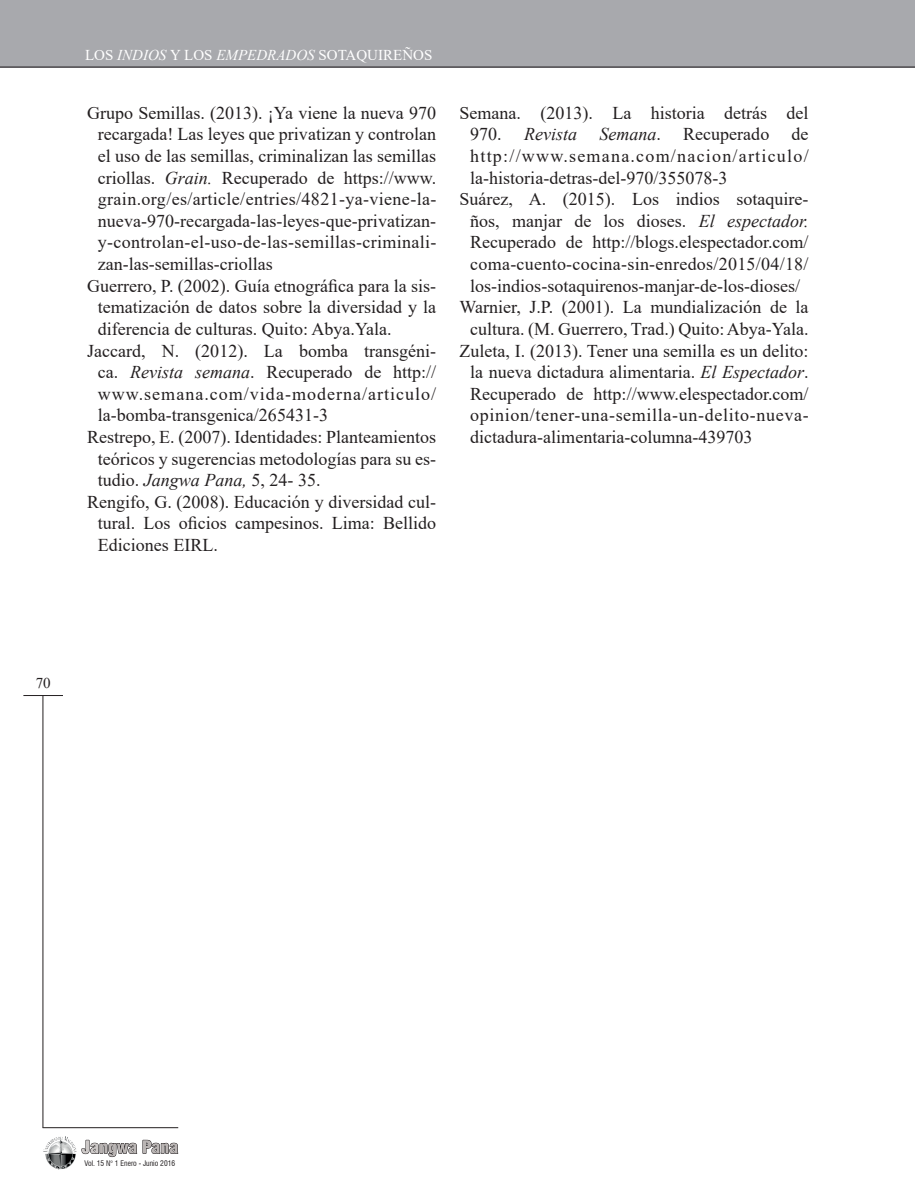
<style>
.page{position:relative;width:915px;height:1191px;background:#fff}
.page>*{position:absolute;margin:0;border:0;box-sizing:border-box;transform-origin:0 0}
.t1{font:18px "Times New Roman";color:#231f20}
.t2{font:18px "Times New Roman";letter-spacing:.02em;color:#231f20}
.t3{font:18px "Times New Roman";letter-spacing:.035em;color:#231f20}
.t4{font:18px "Times New Roman";letter-spacing:.07em;color:#231f20}
.t5{font:18px "Times New Roman";letter-spacing:.055em;color:#231f20}
.t6{font:15px "Times New Roman";color:#fff}
.t7{font:15px "Times New Roman";color:#231f20}
.t8{font:condensed 7.5px "Swiss 721 BT";color:#231f20}
.s1{font-style:italic}
</style>
<div class="page">
<div style="left:0;top:0;width:914px;height:67px;background:#a8a9ad"></div>
<svg style="left:81px;top:1139px;width:98px;height:18px"></svg>
<img style="left:43px;top:1136px;width:34px;height:33px">
<hr style="left:43px;top:1127px;width:135px;height:1px;background:#231f20">
<hr style="left:0;top:67px;width:914px;height:1px;background:#231f20">
<hr style="left:43px;top:695px;width:1px;height:432px;background:#231f20">
<hr style="left:23px;top:695px;width:40px;height:1px;background:#231f20">
<p class="t6" style="left:85px;top:45px;width:348px">LOS <span class="s1">INDIOS</span> Y LOS <span class="s1">EMPEDRADOS</span> SOTAQUIREÑOS</p>
<p class="t1" style="left:87px;top:100px;width:350px">Grupo Semillas. (2013). ¡Ya viene la nueva 970</p>
<p class="t1" style="left:98px;top:122px;width:340px">recargada! Las leyes que privatizan y controlan</p>
<p class="t1" style="left:98px;top:143px;width:340px">el uso de las semillas, criminalizan las semillas</p>
<p class="t1" style="left:98px;top:165px;width:340px">criollas. <span class="s1">Grain.</span> Recuperado de https://www.</p>
<p class="t2" style="left:98px;top:186px;width:340px">grain.org/es/article/entries/4821-ya-viene-la-</p>
<p class="t1" style="left:98px;top:208px;width:340px">nueva-970-recargada-las-leyes-que-privatizan-</p>
<p class="t2" style="left:98px;top:230px;width:340px">y-controlan-el-uso-de-las-semillas-criminali-</p>
<p class="t1" style="left:98px;top:251px;width:176px">zan-las-semillas-criollas</p>
<p class="t1" style="left:87px;top:273px;width:350px">Guerrero, P. (2002). Guía etnográfica para la sis-</p>
<p class="t1" style="left:98px;top:294px;width:340px">tematización de datos sobre la diversidad y la</p>
<p class="t1" style="left:98px;top:316px;width:295px">diferencia de culturas. Quito: Abya.Yala.</p>
<p class="t1" style="left:87px;top:338px;width:350px">Jaccard, N. (2012). La bomba transgéni-</p>
<p class="t1" style="left:98px;top:359px;width:340px">ca. <span class="s1">Revista semana</span>. Recuperado de http://</p>
<p class="t5" style="left:98px;top:381px;width:340px">www.semana.com/vida-moderna/articulo/</p>
<p class="t1" style="left:98px;top:402px;width:231px">la-bomba-transgenica/265431-3</p>
<p class="t1" style="left:87px;top:424px;width:350px">Restrepo, E. (2007). Identidades: Planteamientos</p>
<p class="t1" style="left:98px;top:446px;width:340px">teóricos y sugerencias metodologías para su es-</p>
<p class="t1" style="left:98px;top:467px;width:224px">tudio. <span class="s1">Jangwa Pana,</span> 5, 24- 35.</p>
<p class="t1" style="left:87px;top:489px;width:350px">Rengifo, G. (2008). Educación y diversidad cul-</p>
<p class="t1" style="left:98px;top:510px;width:340px">tural. Los oficios campesinos. Lima: Bellido</p>
<p class="t1" style="left:98px;top:532px;width:121px">Ediciones EIRL.</p>
<p class="t1" style="left:459px;top:100px;width:350px">Semana. (2013). La historia detrás del</p>
<p class="t1" style="left:470px;top:122px;width:340px">970. <span class="s1">Revista Semana</span>. Recuperado de</p>
<p class="t4" style="left:470px;top:143px;width:340px">http://www.semana.com/nacion/articulo/</p>
<p class="t1" style="left:470px;top:165px;width:258px">la-historia-detras-del-970/355078-3</p>
<p class="t1" style="left:459px;top:186px;width:350px">Suárez, A. (2015). Los indios sotaquire-</p>
<p class="t1" style="left:470px;top:208px;width:340px">ños, manjar de los dioses. <span class="s1">El espectador.</span></p>
<p class="t1" style="left:470px;top:230px;width:340px">Recuperado de http://blogs.elespectador.com/</p>
<p class="t1" style="left:470px;top:251px;width:340px">coma-cuento-cocina-sin-enredos/2015/04/18/</p>
<p class="t1" style="left:470px;top:273px;width:331px">los-indios-sotaquirenos-manjar-de-los-dioses/</p>
<p class="t1" style="left:459px;top:294px;width:350px">Warnier, J.P. (2001). La mundialización de la</p>
<p class="t1" style="left:470px;top:316px;width:340px">cultura. (M. Guerrero, Trad.) Quito: Abya-Yala.</p>
<p class="t1" style="left:459px;top:338px;width:350px">Zuleta, I. (2013). Tener una semilla es un delito:</p>
<p class="t1" style="left:470px;top:359px;width:340px">la nueva dictadura alimentaria. <span class="s1">El Espectador</span>.</p>
<p class="t1" style="left:470px;top:381px;width:340px">Recuperado de http://www.elespectador.com/</p>
<p class="t3" style="left:470px;top:402px;width:340px">opinion/tener-una-semilla-un-delito-nueva-</p>
<p class="t1" style="left:470px;top:424px;width:283px">dictadura-alimentaria-columna-439703</p>
<p class="t7" style="left:36px;top:673px;width:16px">70</p>
<p class="t8" style="left:84px;top:1158px;width:92px">Vol. 15 N° 1 Enero - Junio 2016</p>
</div>
